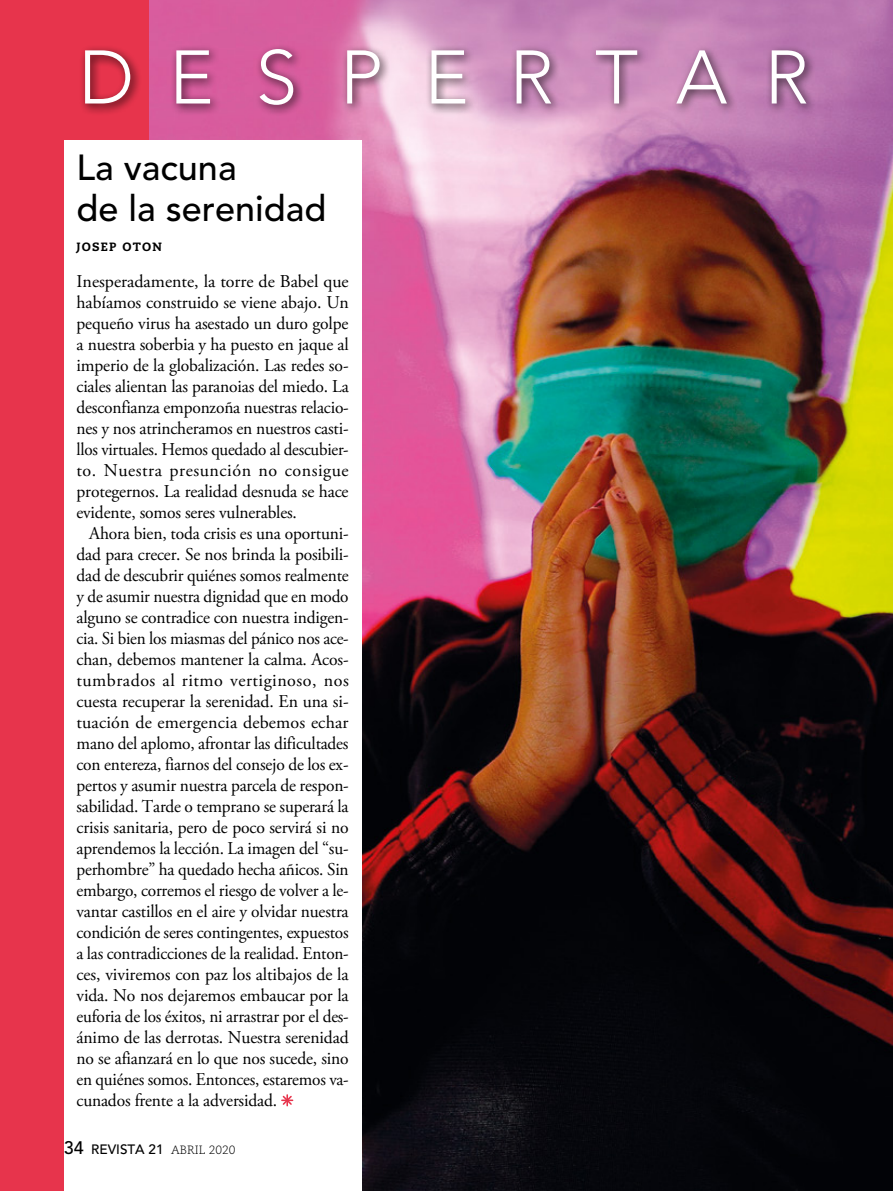
<style>
.page{position:relative;width:893px;height:1191px;background:#fff}
.page>*{position:absolute;margin:0;border:0;box-sizing:border-box;transform-origin:0 0}
.t1{font:300 75px "Avenir LT Std";letter-spacing:.545em;color:#fff}
.t2{font:500 36px/40.5px "Avenir LT Std";color:#000}
.t3{font:18px/21px "Adobe Garamond Pro";letter-spacing:-.01em;color:#000;text-align:justify}
.t4{font:500 13.5px "Avenir LT Std";color:#000}
.t5{font:800 12px "Caecilia LT Std";letter-spacing:.1em;color:#000}
.s1{font-size:18px}
.s2{font-family:"Caecilia LT Std";font-weight:300;font-size:12px}
</style>
<div class="page">
<img style="left:149px;top:0;width:744px;height:1191px">
<div style="left:0;top:0;width:149px;height:1191px;background:#e7344c"></div>
<div style="left:79px;top:44px;width:63px;height:72px;background:#000;opacity:.75"></div>
<div style="left:170px;top:44px;width:52px;height:72px;background:#000;opacity:.75"></div>
<div style="left:254px;top:44px;width:51px;height:72px;background:#000;opacity:.75"></div>
<div style="left:341px;top:44px;width:51px;height:71px;background:#000;opacity:.75"></div>
<div style="left:425px;top:44px;width:52px;height:72px;background:#000;opacity:.75"></div>
<div style="left:510px;top:44px;width:52px;height:71px;background:#000;opacity:.75"></div>
<div style="left:590px;top:44px;width:59px;height:71px;background:#000;opacity:.75"></div>
<div style="left:671px;top:45px;width:67px;height:70px;background:#000;opacity:.75"></div>
<div style="left:766px;top:44px;width:51px;height:71px;background:#000;opacity:.75"></div>
<div style="left:64px;top:140px;width:297px;height:1051px;background:#fff"></div>
<svg style="left:281px;top:1094px;width:12px;height:12px"></svg>
<h1 class="t1" style="left:79px;top:34px;width:732px">DESPERTAR</h1>
<h2 class="t2" style="left:77px;top:148px;width:252px">La vacuna<br>de la serenidad</h2>
<p class="t5" style="left:77px;top:240px;width:87px">JOSEP OTON</p>
<p class="t3" style="left:77px;top:271px;width:274px">Inesperadamente, la torre de Babel que habíamos construido se viene abajo. Un pequeño virus ha asestado un duro golpe a nuestra soberbia y ha puesto en jaque al imperio de la globalización. Las redes so&shy;ciales alientan las paranoias del miedo. La desconfianza emponzoña nuestras relacio&shy;nes y nos atrincheramos en nuestros casti&shy;llos virtuales. Hemos quedado al descubier&shy;to. Nuestra presunción no consigue protegernos. La realidad desnuda se hace evidente, somos seres vulnerables.</p>
<p class="t3" style="left:77px;top:523px;width:274px;text-indent:13px">Ahora bien, toda crisis es una oportuni&shy;dad para crecer. Se nos brinda la posibili&shy;dad de descubrir quiénes somos realmente y de asumir nuestra dignidad que en modo alguno se contradice con nuestra indigen&shy;cia. Si bien los miasmas del pánico nos ace&shy;chan, debemos mantener la calma. Acos&shy;tumbrados al ritmo vertiginoso, nos cuesta recuperar la serenidad. En una si&shy;tuación de emergencia debemos echar mano del aplomo, afrontar las dificultades con entereza, fiarnos del consejo de los ex&shy;pertos y asumir nuestra parcela de respon&shy;sabilidad. Tarde o temprano se superará la crisis sanitaria, pero de poco servirá si no aprendemos la lección. La imagen del “su&shy;perhombre” ha quedado hecha añicos. Sin embargo, corremos el riesgo de volver a le&shy;vantar castillos en el aire y olvidar nuestra condición de seres contingentes, expuestos a las contradicciones de la realidad. Enton&shy;ces, viviremos con paz los altibajos de la vida. No nos dejaremos embaucar por la euforia de los éxitos, ni arrastrar por el des&shy;ánimo de las derrotas. Nuestra serenidad no se afianzará en lo que nos sucede, sino en quiénes somos. Entonces, estaremos va&shy;cunados frente a la adversidad.</p>
<p class="t4" style="left:64px;top:1141px;width:173px"><span class="s1">34</span> REVISTA 21 <span class="s2">ABRIL 2020</span></p>
</div>
